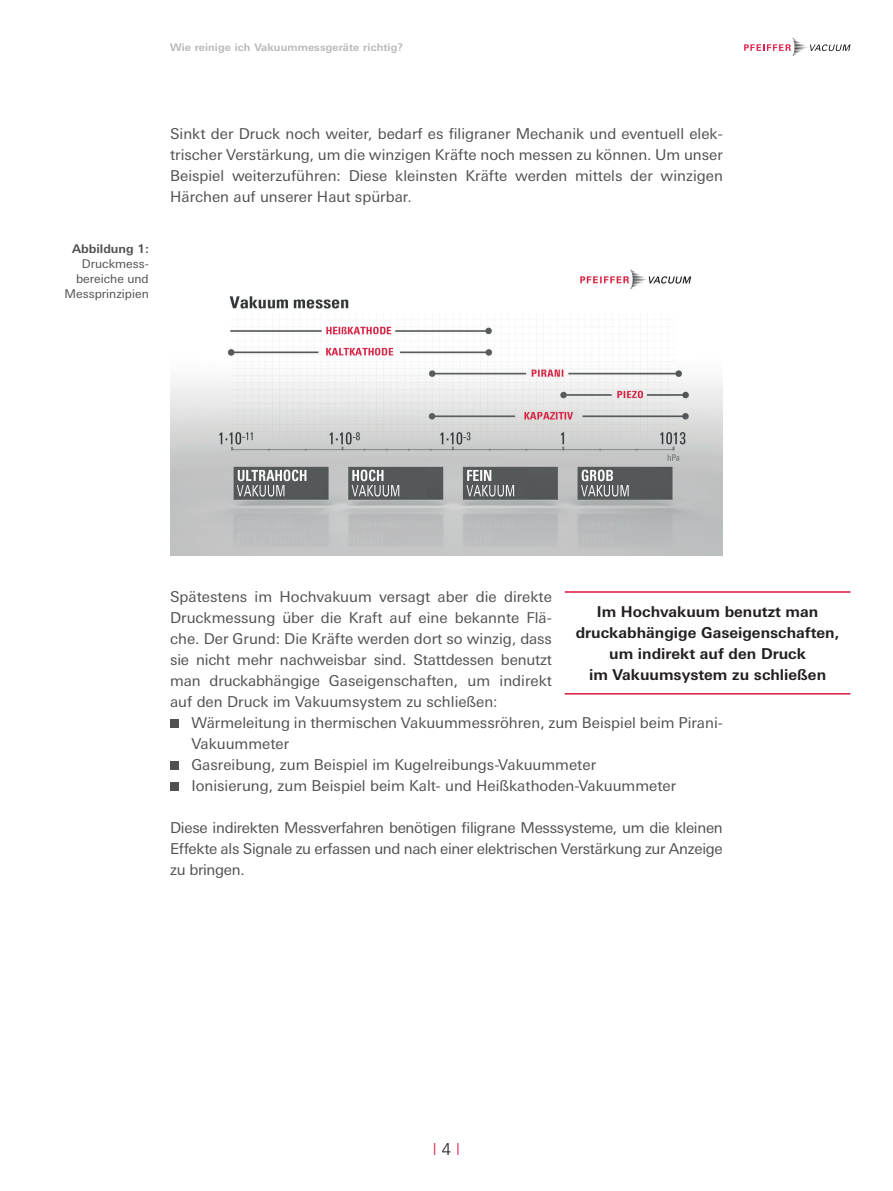
<style>
.page{position:relative;width:893px;height:1191px;background:#fff}
.page>*{position:absolute;margin:0;border:0;box-sizing:border-box;transform-origin:0 0}
.t1{font:300 16.5px "Univers Next W1 G";color:#dd1541}
.t2{font:15px/21px "Univers Next W1 G";color:#515151;text-align:justify}
.t3{font:700 15px/21px "Univers Next W1 G";color:#231f20;text-align:center}
.t4{font:12px/15px "Univers Next W1 G";color:#515151;text-align:right}
.t5{font:700 12px "Univers Next W1 G";color:#515151}
.t6{font:700 10.5px "Univers Next W1 G";letter-spacing:.01em;color:#b9b9b9}
.s1{color:#1a171b}
</style>
<div class="page">
<svg style="left:744px;top:38px;width:106px;height:18px"></svg>
<div style="left:170px;top:719px;width:9px;height:8px;background:#515151"></div>
<div style="left:170px;top:761px;width:9px;height:8px;background:#515151"></div>
<div style="left:170px;top:782px;width:9px;height:8px;background:#515151"></div>
<hr style="left:565px;top:591px;width:285px;height:2px;background:#dd1541">
<hr style="left:565px;top:693px;width:285px;height:1px;background:#dd1541">
<img style="left:170px;top:269px;width:553px;height:286px">
<p class="t6" style="left:170px;top:41px;width:235px">Wie reinige ich Vakuummessgeräte richtig?</p>
<p class="t5" style="left:72px;top:241px;width:78px">Abbildung 1:</p>
<p class="t4" style="left:65px;top:256px;width:86px">Druckmess&shy;bereiche und<br>Messprinzipien</p>
<p class="t2" style="left:170px;top:123px;width:554px">Sinkt der Druck noch weiter, bedarf es filigraner Mechanik und eventuell elek&shy;trischer Verstärkung, um die winzigen Kräfte noch messen zu können. Um unser Beispiel weiterzuführen: Diese kleinsten Kräfte werden mittels der winzigen Härchen auf unserer Haut spürbar.</p>
<p class="t2" style="left:170px;top:586px;width:383px">Spätestens im Hochvakuum versagt aber die direkte Druckmessung über die Kraft auf eine bekannte Flä&shy;che. Der Grund: Die Kräfte werden dort so winzig, dass sie nicht mehr nachweisbar sind. Stattdessen benutzt man druckabhängige Gaseigenschaften, um indirekt auf den Druck im Vakuumsystem zu schließen:</p>
<p class="t2" style="left:191px;top:712px;width:532px;text-align:left">Wärmeleitung in thermischen Vakuummessröhren, zum Beispiel beim Pirani-Vakuummeter<br>Gasreibung, zum Beispiel im Kugelreibungs-Vakuummeter<br>Ionisierung, zum Beispiel beim Kalt- und Heißkathoden-Vakuummeter</p>
<p class="t2" style="left:170px;top:817px;width:554px">Diese indirekten Messverfahren benötigen filigrane Messsysteme, um die kleinen Effekte als Signale zu erfassen und nach einer elektrischen Verstärkung zur Anzeige zu bringen.</p>
<p class="t3" style="left:576px;top:601px;width:265px">Im Hochvakuum benutzt man druckabhängige Gaseigenschaften, um indirekt auf den Druck<br>im Vakuumsystem zu schließen</p>
<p class="t1" style="left:433px;top:1139px;width:29px">l <span class="s1">4</span> l</p>
</div>
